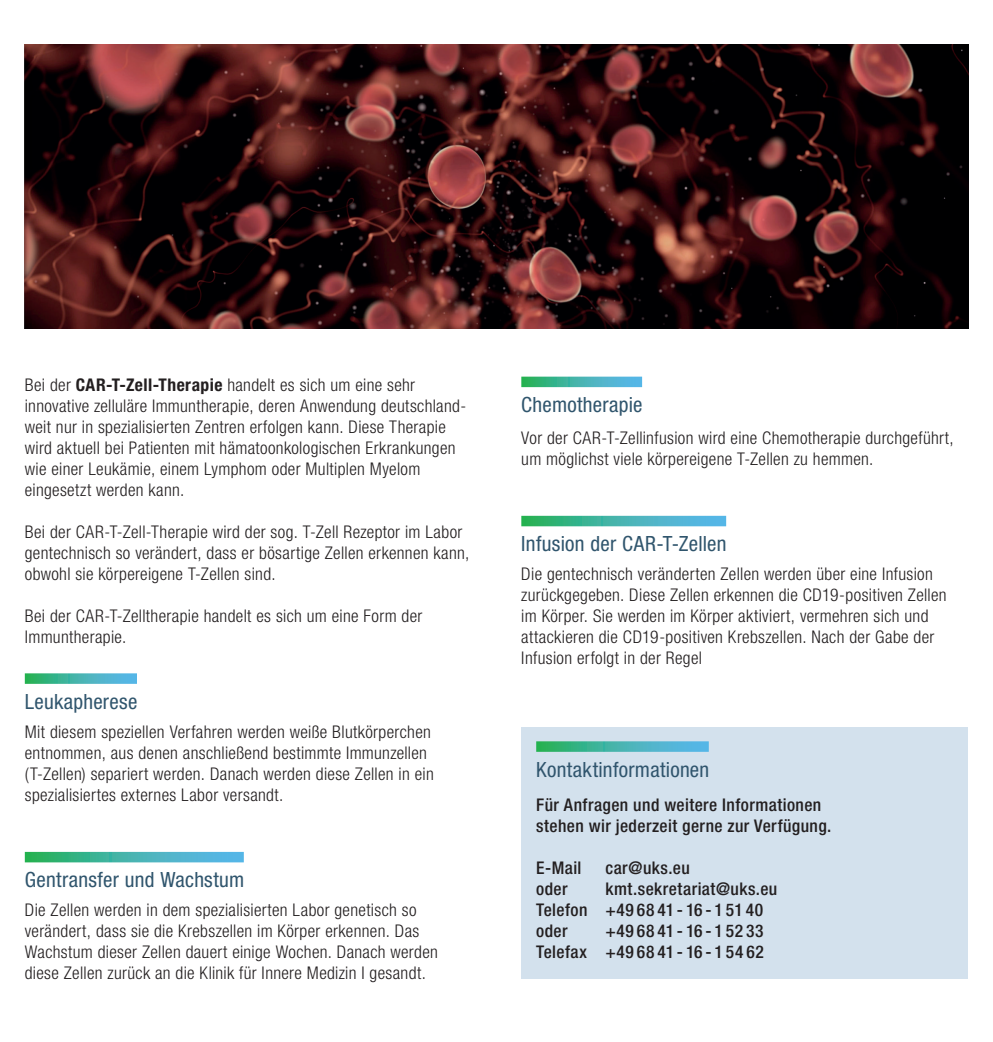
<style>
.page{position:relative;width:993px;height:1042px;background:#fff}
.page>*{position:absolute;margin:0;border:0;box-sizing:border-box;transform-origin:0 0}
.t1{font:condensed 21px "Helvetica Neue LT Pro";letter-spacing:.015em;color:#30556d}
.t2{font:300 condensed 17.5px/21px "Helvetica Neue LT Pro";letter-spacing:.02em;color:#231f20}
.t3{font:500 condensed 17.5px/21px "Helvetica Neue LT Pro";letter-spacing:.025em;color:#231f20}
.s1{font-weight:700}
</style>
<div class="page">
<svg style="left:25px;top:673px;width:112px;height:11px"></svg>
<svg style="left:25px;top:852px;width:219px;height:10px;background:#43b4aa"></svg>
<svg style="left:521px;top:377px;width:121px;height:10px"></svg>
<svg style="left:521px;top:516px;width:205px;height:10px;background:#43b4aa"></svg>
<div style="left:521px;top:727px;width:446px;height:55px;background:#d3e1ed"></div>
<svg style="left:536px;top:741px;width:172px;height:11px;background:#4ab6ad"></svg>
<div style="left:521px;top:779px;width:446px;height:73px;background:#d3e1ed"></div>
<div style="left:521px;top:842px;width:446px;height:136px;background:#d3e1ed"></div>
<img style="left:25px;top:45px;width:942px;height:283px">
<p class="t2" style="left:25px;top:374px;width:443px">Bei der <span class="s1">CAR-T-Zell-Therapie</span> handelt es sich um eine sehr innovative zelluläre Immuntherapie, deren Anwendung deutschland&shy;weit nur in spezialisierten Zentren erfolgen kann. Diese Therapie wird aktuell bei Patienten mit hämatoonkologischen Erkrankungen wie einer Leukämie, einem Lymphom oder Multiplen Myelom eingesetzt werden kann.</p>
<p class="t2" style="left:25px;top:521px;width:446px">Bei der CAR-T-Zell-Therapie wird der sog. T-Zell Rezeptor im Labor gentechnisch so verändert, dass er bösartige Zellen erkennen kann, obwohl sie körpereigene T-Zellen sind.</p>
<p class="t2" style="left:25px;top:605px;width:399px">Bei der CAR-T-Zelltherapie handelt es sich um eine Form der<br>Immuntherapie.</p>
<p class="t1" style="left:25px;top:689px;width:114px">Leukapherese</p>
<p class="t2" style="left:25px;top:721px;width:410px">Mit diesem speziellen Verfahren werden weiße Blutkörperchen entnommen, aus denen anschließend bestimmte Immunzellen (T-Zellen) separiert werden. Danach werden diese Zellen in ein spezialisiertes externes Labor versandt.</p>
<p class="t1" style="left:25px;top:867px;width:221px">Gentransfer und Wachstum</p>
<p class="t2" style="left:25px;top:899px;width:414px">Die Zellen werden in dem spezialisierten Labor genetisch so verändert, dass sie die Krebszellen im Körper erkennen. Das Wachstum dieser Zellen dauert einige Wochen. Danach werden diese Zellen zurück an die Klinik für Innere Medizin I gesandt.</p>
<p class="t1" style="left:521px;top:392px;width:123px">Chemotherapie</p>
<p class="t2" style="left:521px;top:427px;width:434px">Vor der CAR-T-Zellinfusion wird eine Chemotherapie durchgeführt, um möglichst viele körpereigene T-Zellen zu hemmen.</p>
<p class="t1" style="left:521px;top:531px;width:207px">Infusion der CAR-T-Zellen</p>
<p class="t2" style="left:521px;top:563px;width:426px">Die gentechnisch veränderten Zellen werden über eine Infusion zurückgegeben. Diese Zellen erkennen die CD19-positiven Zellen im Körper. Sie werden im Körper aktiviert, vermehren sich und attackieren die CD19-positiven Krebszellen. Nach der Gabe der Infusion erfolgt in der Regel</p>
<p class="t1" style="left:536px;top:757px;width:174px">Kontaktinformationen</p>
<p class="t3" style="left:536px;top:794px;width:297px">Für Anfragen und weitere Informationen stehen wir jederzeit gerne zur Verfügung.</p>
<p class="t3" style="left:536px;top:857px;width:47px">E-Mail</p>
<p class="t3" style="left:605px;top:857px;width:86px">car@uks.eu</p>
<p class="t3" style="left:536px;top:878px;width:33px">oder</p>
<p class="t3" style="left:536px;top:878px;width:242px;text-indent:69px">kmt.sekretariat@uks.eu<br>Telefon +49 68 41 - 16 - 1 51 40 oder</p>
<p class="t3" style="left:536px;top:920px;width:229px;text-align:right">+496841-16-15233<br>Telefax +49 68 41 - 16 - 1 54 62</p>
</div>
